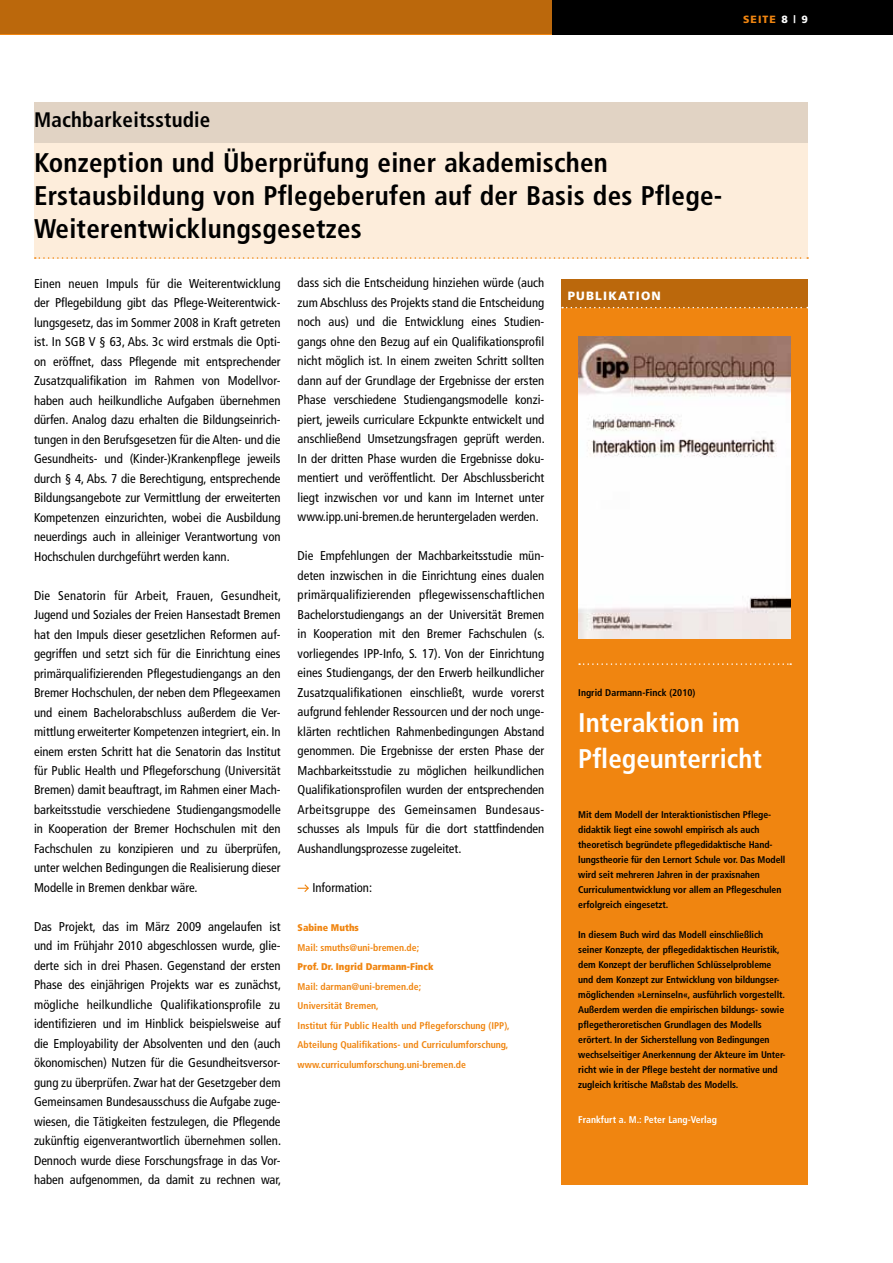
<style>
.page{position:relative;width:893px;height:1263px;background:#fff}
.page>*{position:absolute;margin:0;border:0;box-sizing:border-box;transform-origin:0 0}
.t1{font:700 condensed 27px/33px "Frutiger";letter-spacing:.01em;color:#000}
.t2{font:700 condensed 27px/36px "Frutiger";color:#fff}
.t3{font:700 condensed 21px "Frutiger";letter-spacing:.01em;color:#000}
.t4{font:condensed 12.75px/19.5px "Frutiger";color:#000;text-align:justify}
.t5{font:900 12px "Frutiger";letter-spacing:.1em;color:#fff}
.t6{font:900 10.5px "Frutiger";color:#f08510}
.t7{font:700 condensed 9.75px/15px "Frutiger";letter-spacing:-.01em;color:#000}
.t8{font:700 condensed 9.75px/19.5px "Frutiger";color:#f08510}
.t9{font:900 condensed 9.75px "Frutiger";color:#f08510}
.t10{font:700 condensed 9.75px "Frutiger";color:#fff}
.s1{color:#fff}
</style>
<div class="page">
<div style="left:553px;top:0;width:340px;height:34px;background:#000"></div>
<div style="left:0;top:0;width:553px;height:34px;background:#bb680c"></div>
<svg style="left:298px;top:884px;width:11px;height:8px"></svg>
<div style="left:34px;top:102px;width:774px;height:156px;background:#fdeddb"></div>
<div style="left:34px;top:102px;width:774px;height:40px;background:#e1d3c4"></div>
<svg style="left:35px;top:257px;width:773px;height:2px"></svg>
<div style="left:561px;top:279px;width:247px;height:906px;background:#f08510"></div>
<div style="left:561px;top:279px;width:247px;height:29px;background:#bb680c"></div>
<svg style="left:562px;top:307px;width:246px;height:1px"></svg>
<img style="left:578px;top:336px;width:213px;height:302px">
<svg style="left:579px;top:663px;width:212px;height:2px"></svg>
<p class="t6" style="left:743px;top:13px;width:66px">SEITE <span class="s1">8 | 9</span></p>
<h2 class="t3" style="left:34px;top:107px;width:178px">Machbarkeitsstudie</h2>
<h1 class="t1" style="left:34px;top:146px;width:690px">Konzeption und Überprüfung einer akademischen<br>Erstausbildung von Pflegeberufen auf der Basis des Pflege-<br>Weiterentwicklungsgesetzes</h1>
<p class="t4" style="left:34px;top:273px;width:248px">Einen neuen Impuls für die Weiterentwicklung der Pflegebildung gibt das Pflege-Weiterentwick&shy;lungsgesetz, das im Sommer 2008 in Kraft getreten ist. In SGB V § 63, Abs. 3c wird erstmals die Opti&shy;on eröffnet, dass Pflegende mit entsprechender Zusatzqualifikation im Rahmen von Modellvor&shy;haben auch heilkundliche Aufgaben übernehmen dürfen. Analog dazu erhalten die Bildungseinrich&shy;tungen in den Berufsgesetzen für die Alten- und die Gesundheits- und (Kinder-)Krankenpflege jeweils durch § 4, Abs. 7 die Berechtigung, entsprechende Bildungsangebote zur Vermittlung der erweiterten Kompetenzen einzurichten, wobei die Ausbildung neuerdings auch in alleiniger Verantwortung von Hochschulen durchgeführt werden kann.</p>
<p class="t4" style="left:34px;top:585px;width:249px">Die Senatorin für Arbeit, Frauen, Gesundheit, Jugend und Soziales der Freien Hansestadt Bremen hat den Impuls dieser gesetzlichen Reformen auf&shy;gegriffen und setzt sich für die Einrichtung eines primärqualifizierenden Pflegestudiengangs an den Bremer Hochschulen, der neben dem Pflegeexamen und einem Bachelorabschluss außerdem die Ver&shy;mittlung erweiterter Kompetenzen integriert, ein. In einem ersten Schritt hat die Senatorin das Institut für Public Health und Pflegeforschung (Universität Bremen) damit beauftragt, im Rahmen einer Mach&shy;barkeitsstudie verschiedene Studiengangsmodelle in Kooperation der Bremer Hochschulen mit den Fachschulen zu konzipieren und zu überprüfen, unter welchen Bedingungen die Realisierung dieser Modelle in Bremen denkbar wäre.</p>
<p class="t4" style="left:34px;top:917px;width:249px">Das Projekt, das im März 2009 angelaufen ist und im Frühjahr 2010 abgeschlossen wurde, glie&shy;derte sich in drei Phasen. Gegenstand der ersten Phase des einjährigen Projekts war es zunächst, mögliche heilkundliche Qualifikationsprofile zu identifizieren und im Hinblick beispielsweise auf die Employability der Absolventen und den (auch ökonomischen) Nutzen für die Gesundheitsversor&shy;gung zu überprüfen. Zwar hat der Gesetzgeber dem Gemeinsamen Bundesausschuss die Aufgabe zuge&shy;wiesen, die Tätigkeiten festzulegen, die Pflegende zukünftig eigenverantwortlich übernehmen sollen.<br>Dennoch wurde diese Forschungsfrage in das Vor&shy;haben aufgenommen, da damit zu rechnen war,</p>
<p class="t4" style="left:298px;top:273px;width:249px">dass sich die Entscheidung hinziehen würde (auch zum Abschluss des Projekts stand die Entscheidung noch aus) und die Entwicklung eines Studien&shy;gangs ohne den Bezug auf ein Qualifikationsprofil nicht möglich ist. In einem zweiten Schritt sollten dann auf der Grundlage der Ergebnisse der ersten Phase verschiedene Studiengangsmodelle konzi&shy;piert, jeweils curriculare Eckpunkte entwickelt und anschließend Umsetzungsfragen geprüft werden.<br>In der dritten Phase wurden die Ergebnisse doku&shy;mentiert und veröffentlicht. Der Abschlussbericht liegt inzwischen vor und kann im Internet unter www.ipp.uni-bremen.de heruntergeladen werden.</p>
<p class="t4" style="left:298px;top:546px;width:249px">Die Empfehlungen der Machbarkeitsstudie mün&shy;deten inzwischen in die Einrichtung eines dualen primärqualifizierenden pflegewissenschaftlichen Bachelorstudiengangs an der Universität Bremen in Kooperation mit den Bremer Fachschulen (s. vorliegendes IPP-Info, S. 17). Von der Einrichtung eines Studiengangs, der den Erwerb heilkundlicher Zusatzqualifikationen einschließt, wurde vorerst aufgrund fehlender Ressourcen und der noch unge&shy;klärten rechtlichen Rahmenbedingungen Abstand genommen. Die Ergebnisse der ersten Phase der Machbarkeitsstudie zu möglichen heilkundlichen Qualifikationsprofilen wurden der entsprechenden Arbeitsgruppe des Gemeinsamen Bundesaus&shy;schusses als Impuls für die dort stattfindenden Aushandlungsprozesse zugeleitet.</p>
<p class="t4" style="left:312px;top:878px;width:61px">Information:</p>
<p class="t9" style="left:298px;top:922px;width:63px">Sabine Muths</p>
<p class="t8" style="left:298px;top:937px;width:123px">Mail: smuths@uni-bremen.de;</p>
<p class="t9" style="left:298px;top:961px;width:137px">Prof. Dr. Ingrid Darmann-Finck</p>
<p class="t8" style="left:298px;top:976px;width:214px">Mail: darman@uni-bremen.de;<br>Universität Bremen,<br>Institut für Public Health und Pflegeforschung (IPP), Abteilung Qualifikations- und Curriculumforschung, www.curriculumforschung.uni-bremen.de</p>
<p class="t5" style="left:568px;top:288px;width:51px">PUBLIKAT</p>
<p class="t5" style="left:636px;top:288px;width:25px">ION</p>
<p class="t7" style="left:578px;top:685px;width:119px">Ingrid Darmann-Finck (2010)</p>
<h1 class="t2" style="left:578px;top:705px;width:185px">Interaktion im<br>Pflegeunterricht</h1>
<p class="t7" style="left:578px;top:807px;width:209px">Mit dem Modell der Interaktionistischen Pflege&shy;didaktik liegt eine sowohl empirisch als auch theoretisch begründete pflegedidaktische Hand&shy;lungstheorie für den Lernort Schule vor. Das Modell wird seit mehreren Jahren in der praxisnahen Curriculumentwicklung vor allem an Pflegeschulen erfolgreich eingesetzt.</p>
<p class="t7" style="left:578px;top:927px;width:209px">In diesem Buch wird das Modell einschließlich seiner Konzepte, der pflegedidaktischen Heuristik, dem Konzept der beruflichen Schlüsselprobleme und dem Konzept zur Entwicklung von bildungser&shy;möglichenden »Lerninseln«, ausführlich vorgestellt.<br>Außerdem werden die empirischen bildungs- sowie pflegetheroretischen Grundlagen des Modells erörtert. In der Sicherstellung von Bedingungen wechselseitiger Anerkennung der Akteure im Unter&shy;richt wie in der Pflege besteht der normative und zugleich kritische Maßstab des Modells.</p>
<p class="t10" style="left:578px;top:1113px;width:140px">Frankfurt a. M.: Peter Lang-Verlag</p>
</div>
